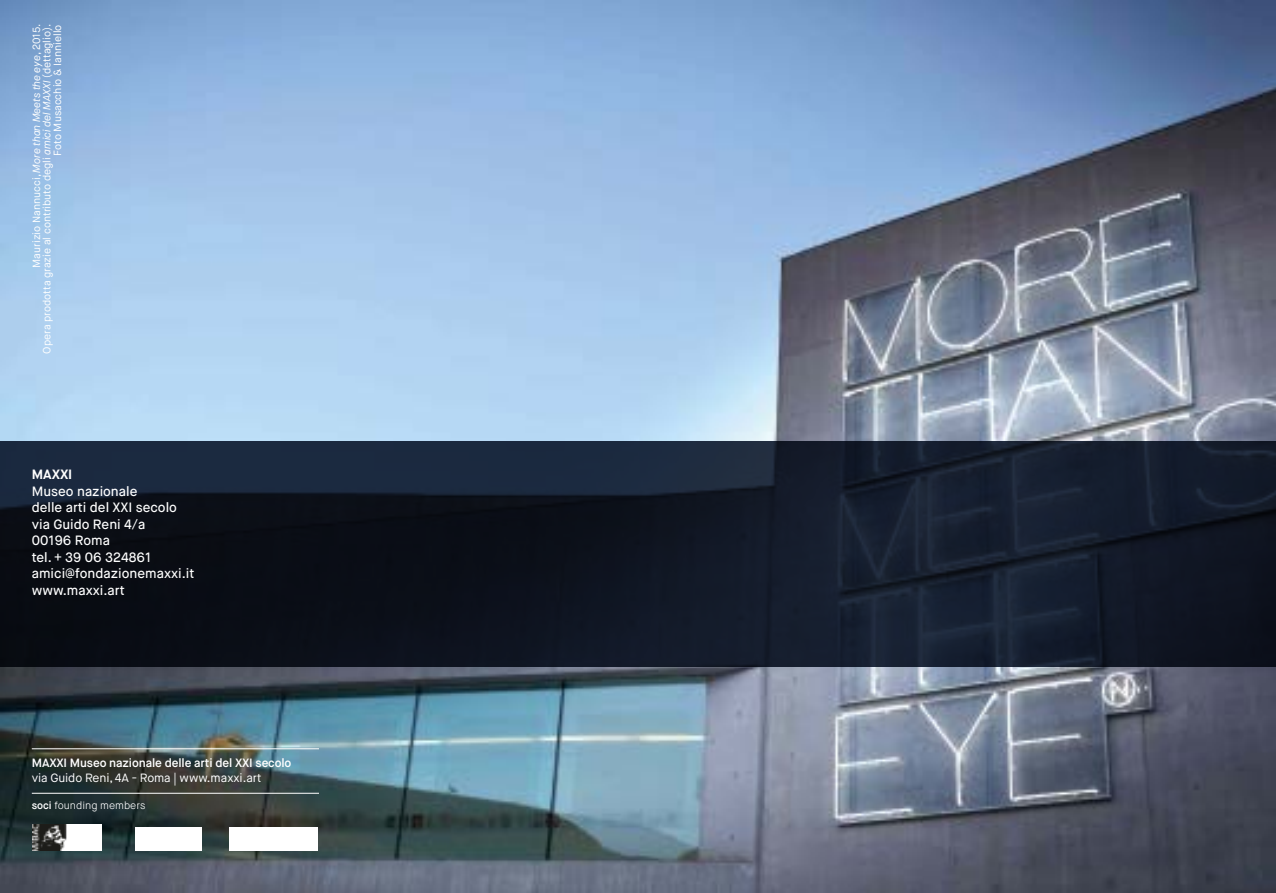
<style>
.page{position:relative;width:1276px;height:893px;background:#fff}
.page>*{position:absolute;margin:0;border:0;box-sizing:border-box;transform-origin:0 0}
.t1{font:500 13.5px/16.5px "Maison Neue";color:#fff}
.t2{font:700 13.5px "Maison Neue";color:#fff}
.t3{font:600 12px "Maison Neue";letter-spacing:-.01em;color:#fff}
.t4{font:12px "Maison Neue";letter-spacing:-.01em;color:#fff}
.t5{font:10.5px/10.5px "Maison Neue";color:#fff;text-align:right}
.t6{font:300 10.5px "Maison Neue";color:#fff}
.s1{font-style:italic}
.s2{font-weight:600}
</style>
<div class="page">
<img style="left:0;top:0;width:1276px;height:893px">
<svg style="left:0;top:441px;width:1276px;height:225px;background:#111926"></svg>
<hr style="left:32px;top:793px;width:287px;height:1px;background:#fff">
<hr style="left:32px;top:748px;width:287px;height:1px;background:#fff">
<img style="left:32px;top:824px;width:69px;height:27px">
<img style="left:229px;top:828px;width:88px;height:22px">
<img style="left:136px;top:827px;width:65px;height:24px">
<p class="t5" style="left:31px;top:354px;width:331px;rotate:-90deg">Maurizio Nannucci, <span class="s1">More than Meets the eye</span>, 2015.<br>Opera prodotta grazie al contributo degli <span class="s1">amici del MAXXI</span> (dettaglio).<br>Foto Musacchio &amp; Ianniello</p>
<p class="t2" style="left:32px;top:466px;width:42px">MAXXI</p>
<p class="t1" style="left:32px;top:483px;width:164px">Museo nazionale<br>delle arti del XXI secolo via Guido Reni 4/a<br>00196 Roma<br>tel. + 39 06 324861 amici@fondazionemaxxi.it www.maxxi.art</p>
<p class="t3" style="left:32px;top:755px;width:261px">MAXXI Museo nazionale delle arti del XXI secolo</p>
<p class="t4" style="left:32px;top:770px;width:231px">via Guido Reni, 4A - Roma | www.maxxi.art</p>
<p class="t6" style="left:32px;top:799px;width:115px"><span class="s2">soci</span> founding members</p>
</div>
